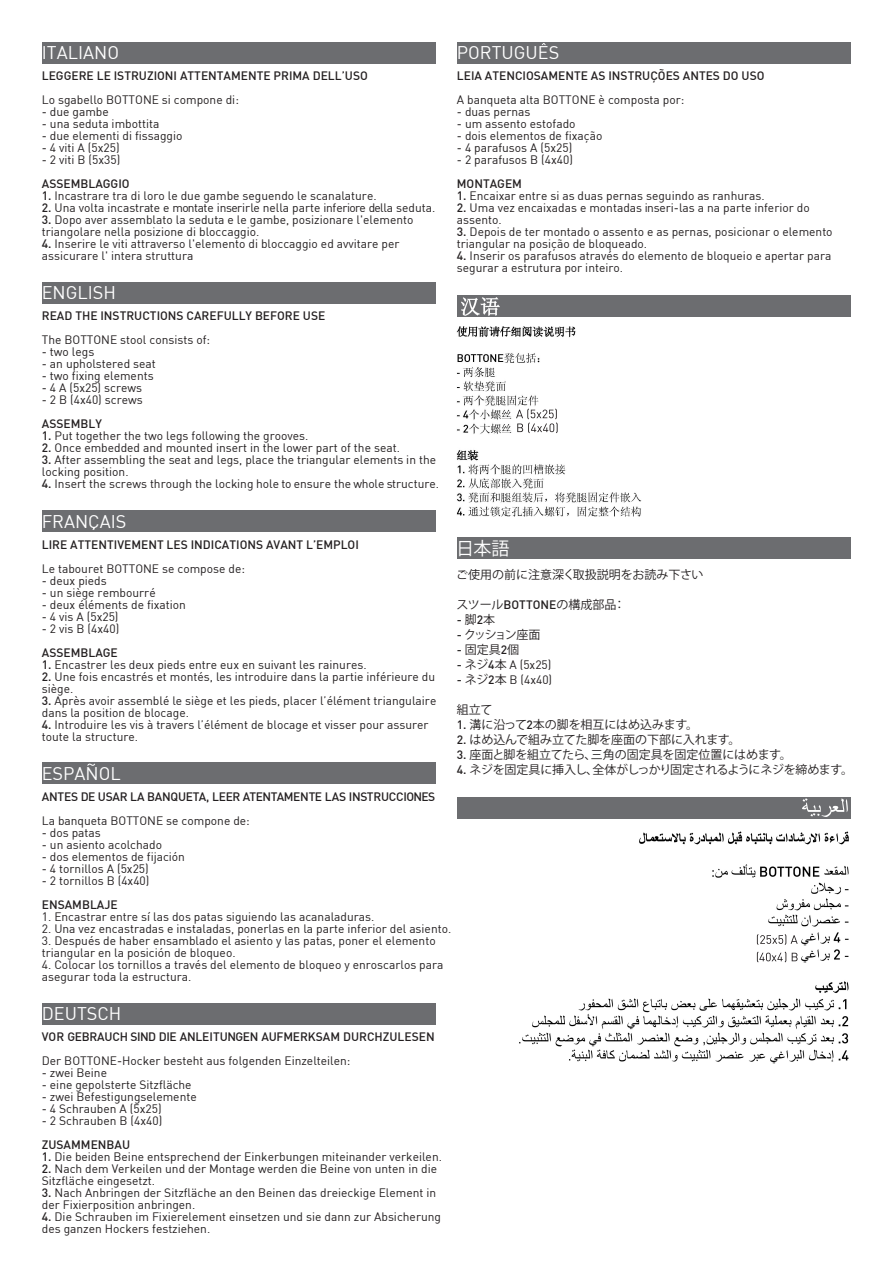
<style>
.page{position:relative;width:893px;height:1263px;background:#fff}
.page>*{position:absolute;margin:0;border:0;box-sizing:border-box;transform-origin:0 0}
.t1{font:18px "DIN";color:#fff}
.t2{font:18px "Koz Go Pro";color:#fff}
.t3{font:12px/12px "DIN";color:#231f20}
.t4{font:500 12px "DIN";color:#231f20}
.t5{font:12px "Koz Go Pro";letter-spacing:-.01em;color:#231f20}
.t6{font:500 12px "DIN";letter-spacing:-.02em;color:#231f20}
.t7{font:12px "Koz Go Pro";letter-spacing:-.03em;color:#231f20}
.t8{font:12px "Koz Go Pro";letter-spacing:-.135em;color:#231f20}
.s1{font-weight:500}
.s2{font-family:"DIN";font-weight:500}
.s3{font-family:"Koz Go Pro";font-weight:400}
.s4{font-family:"Koz Go Pro"}
</style>
<div class="page">
<div style="left:42px;top:42px;width:393px;height:21px;background:#6c6d70"></div>
<div style="left:42px;top:282px;width:393px;height:22px;background:#6c6d70"></div>
<div style="left:42px;top:1003px;width:393px;height:22px;background:#6c6d70"></div>
<div style="left:42px;top:511px;width:393px;height:21px;background:#6c6d70"></div>
<div style="left:42px;top:763px;width:393px;height:21px;background:#6c6d70"></div>
<svg style="left:87px;top:763px;width:8px;height:3px"></svg>
<div style="left:457px;top:42px;width:393px;height:21px;background:#6c6d70"></div>
<div style="left:457px;top:296px;width:393px;height:21px;background:#6c6d70"></div>
<img style="left:457px;top:326px;width:184px;height:190px">
<div style="left:457px;top:537px;width:393px;height:22px;background:#6c6d70"></div>
<div style="left:457px;top:797px;width:393px;height:21px;background:#6c6d70"></div>
<img style="left:802px;top:798px;width:46px;height:19px">
<img style="left:519px;top:831px;width:330px;height:233px">
<svg style="left:757px;top:934px;width:41px;height:11px"></svg>
<svg style="left:792px;top:953px;width:6px;height:8px"></svg>
<img style="left:462px;top:297px;width:37px;height:18px">
<svg style="left:757px;top:951px;width:29px;height:11px"></svg>
<svg style="left:516px;top:408px;width:42px;height:25px"></svg>
<h1 class="t1" style="left:42px;top:42px;width:79px">ITALIANO</h1>
<p class="t4" style="left:42px;top:68px;width:327px">LEGGERE LE ISTRUZIONI ATTENTAMENTE PRIMA DELL’USO</p>
<p class="t3" style="left:42px;top:94px;width:199px">Lo sgabello BOTTONE si compone di:</p>
<p class="t3" style="left:42px;top:106px;width:69px">- due gambe</p>
<p class="t3" style="left:42px;top:118px;width:119px">- una seduta imbottita</p>
<p class="t3" style="left:42px;top:130px;width:142px">- due elementi di fissaggio</p>
<p class="t3" style="left:42px;top:142px;width:79px">- 4 viti A (5x25)</p>
<p class="t3" style="left:42px;top:154px;width:80px">- 2 viti B (5x35)</p>
<p class="t4" style="left:42px;top:176px;width:89px">ASSEMBLAGGIO</p>
<p class="t3" style="left:42px;top:190px;width:336px"><span class="s1">1.</span> Incastrare tra di loro le due gambe seguendo le scanalature.</p>
<p class="t3" style="left:42px;top:202px;width:395px"><span class="s1">2.</span> Una volta incastrate e montate inserirle nella parte inferiore della seduta.</p>
<p class="t3" style="left:42px;top:214px;width:373px"><span class="s1">3.</span> Dopo aver assemblato la seduta e le gambe, posizionare l'elemento triangolare nella posizione di bloccaggio.</p>
<p class="t3" style="left:42px;top:238px;width:359px"><span class="s1">4.</span> Inserire le viti attraverso l'elemento di bloccaggio ed avvitare per assicurare l' intera struttura</p>
<h1 class="t1" style="left:42px;top:282px;width:76px">ENGLISH</h1>
<p class="t4" style="left:42px;top:308px;width:285px">READ THE INSTRUCTIONS CAREFULLY BEFORE USE</p>
<p class="t3" style="left:42px;top:334px;width:170px">The BOTTONE stool consists of:</p>
<p class="t3" style="left:42px;top:346px;width:54px">- two legs</p>
<p class="t3" style="left:42px;top:358px;width:115px">- an upholstered seat</p>
<p class="t3" style="left:42px;top:370px;width:113px">- two fixing elements</p>
<p class="t3" style="left:42px;top:382px;width:102px">- 4 A (5x25) screws</p>
<p class="t3" style="left:42px;top:394px;width:102px">- 2 B (4x40) screws</p>
<p class="t4" style="left:42px;top:416px;width:62px">ASSEMBLY</p>
<p class="t3" style="left:42px;top:430px;width:268px"><span class="s1">1.</span> Put together the two legs following the grooves.</p>
<p class="t3" style="left:42px;top:442px;width:360px"><span class="s1">2.</span> Once embedded and mounted insert in the lower part of the seat.</p>
<p class="t3" style="left:42px;top:454px;width:396px"><span class="s1">3.</span> After assembling the seat and legs, place the triangular elements in the locking position.</p>
<p class="t3" style="left:42px;top:478px;width:399px"><span class="s1">4.</span> Insert the screws through the locking hole to ensure the whole structure.</p>
<h1 class="t1" style="left:457px;top:42px;width:104px">PORTUGUES</h1>
<p class="t4" style="left:457px;top:68px;width:309px">LEIA ATENCIOSAMENTE AS INSTRUÇÕES ANTES DO USO</p>
<p class="t3" style="left:457px;top:94px;width:229px">A banqueta alta BOTTONE è composta por:</p>
<p class="t3" style="left:457px;top:106px;width:75px">- duas pernas</p>
<p class="t3" style="left:457px;top:118px;width:120px">- um assento estofado</p>
<p class="t3" style="left:457px;top:130px;width:147px">- dois elementos de fixação</p>
<p class="t3" style="left:457px;top:142px;width:117px">- 4 parafusos A (5x25)</p>
<p class="t3" style="left:457px;top:154px;width:118px">- 2 parafusos B (4x40)</p>
<p class="t4" style="left:457px;top:176px;width:67px">MONTAGEM</p>
<p class="t3" style="left:457px;top:190px;width:309px"><span class="s1">1.</span> Encaixar entre si as duas pernas seguindo as ranhuras.</p>
<p class="t3" style="left:457px;top:202px;width:354px"><span class="s1">2.</span> Uma vez encaixadas e montadas inseri-las a na parte inferior do assento.</p>
<p class="t3" style="left:457px;top:226px;width:377px"><span class="s1">3.</span> Depois de ter montado o assento e as pernas, posicionar o elemento triangular na posição de bloqueado.</p>
<p class="t3" style="left:457px;top:250px;width:376px"><span class="s1">4.</span> Inserir os parafusos através do elemento de bloqueio e apertar para segurar a estrutura por inteiro.</p>
<h1 class="t1" style="left:42px;top:510px;width:86px">FRANCAIS</h1>
<p class="t4" style="left:42px;top:536px;width:319px">LIRE ATTENTIVEMENT LES INDICATIONS AVANT L’EMPLOI</p>
<p class="t3" style="left:42px;top:562px;width:205px">Le tabouret BOTTONE se compose de:</p>
<p class="t3" style="left:42px;top:574px;width:66px">- deux pieds</p>
<p class="t3" style="left:42px;top:586px;width:115px">- un siège rembourré</p>
<p class="t3" style="left:42px;top:598px;width:146px">- deux éléments de fixation</p>
<p class="t3" style="left:42px;top:610px;width:78px">- 4 vis A (5x25)</p>
<p class="t3" style="left:42px;top:622px;width:79px">- 2 vis B (4x40)</p>
<p class="t4" style="left:42px;top:644px;width:78px">ASSEMBLAGE</p>
<p class="t3" style="left:42px;top:658px;width:326px"><span class="s1">1.</span> Encastrer les deux pieds entre eux en suivant les rainures.</p>
<p class="t3" style="left:42px;top:670px;width:395px"><span class="s1">2.</span> Une fois encastrés et montés, les introduire dans la partie inférieure du siège.</p>
<p class="t3" style="left:42px;top:694px;width:396px"><span class="s1">3.</span> Après avoir assemblé le siège et les pieds, placer l’élément triangulaire dans la position de blocage.</p>
<p class="t3" style="left:42px;top:718px;width:388px"><span class="s1">4.</span> Introduire les vis à travers l’élément de blocage et visser pour assurer toute la structure.</p>
<h1 class="t1" style="left:42px;top:762px;width:80px">ESPANOL</h1>
<p class="t6" style="left:42px;top:789px;width:395px">ANTES DE USAR LA BANQUETA, LEER ATENTAMENTE LAS INSTRUCCIONES</p>
<p class="t3" style="left:42px;top:814px;width:209px">La banqueta BOTTONE se compone de:</p>
<p class="t3" style="left:42px;top:826px;width:61px">- dos patas</p>
<p class="t3" style="left:42px;top:838px;width:122px">- un asiento acolchado</p>
<p class="t3" style="left:42px;top:850px;width:145px">- dos elementos de fijación</p>
<p class="t3" style="left:42px;top:862px;width:108px">- 4 tornillos A (5x25)</p>
<p class="t3" style="left:42px;top:874px;width:109px">- 2 tornillos B (4x40)</p>
<p class="t4" style="left:42px;top:897px;width:77px">ENSAMBLAJE</p>
<p class="t3" style="left:42px;top:910px;width:334px">1. Encastrar entre sí las dos patas siguiendo las acanaladuras.</p>
<p class="t3" style="left:42px;top:922px;width:411px">2. Una vez encastradas e instaladas, ponerlas en la parte inferior del asiento.</p>
<p class="t3" style="left:42px;top:934px;width:395px">3. Después de haber ensamblado el asiento y las patas, poner el elemento triangular en la posición de bloqueo.</p>
<p class="t3" style="left:42px;top:958px;width:403px">4. Colocar los tornillos a través del elemento de bloqueo y enroscarlos para asegurar toda la estructura.</p>
<h1 class="t2" style="left:456px;top:537px;width:55px">日本語</h1>
<p class="t5" style="left:456px;top:567px;width:249px">ご使用の前に注意深く取扱説明をお読み下さい</p>
<p class="t5" style="left:456px;top:597px;width:170px">スツール<span class="s2">BOTTONE</span>の構成部品：</p>
<p class="t4" style="left:457px;top:612px;width:40px">- <span class="s3">脚</span>2<span class="s3">本</span></p>
<p class="t8" style="left:457px;top:627px;width:85px"><span class="s2">-</span> クッション座面</p>
<p class="t5" style="left:457px;top:642px;width:64px"><span class="s2">-</span> 固定具<span class="s2">2</span>個</p>
<p class="t3" style="left:457px;top:658px;width:96px"><span class="s1">-</span> <span class="s4">ネジ</span><span class="s1">4</span><span class="s4">本</span> A (5x25)</p>
<p class="t3" style="left:457px;top:673px;width:97px"><span class="s1">-</span> <span class="s4">ネジ</span><span class="s1">2</span><span class="s4">本</span> B (4x40)</p>
<p class="t5" style="left:457px;top:702px;width:37px">組立て</p>
<p class="t5" style="left:457px;top:717px;width:243px"><span class="s2">1.</span> 溝に沿って<span class="s2">2</span>本の脚を相互にはめ込みます。</p>
<p class="t5" style="left:457px;top:732px;width:285px"><span class="s2">2.</span> はめ込んで組み立てた脚を座面の下部に入れます。</p>
<p class="t5" style="left:457px;top:747px;width:337px"><span class="s2">3.</span> 座面と脚を組立てたら、三角の固定具を固定位置にはめます。</p>
<p class="t7" style="left:457px;top:762px;width:398px"><span class="s2">4.</span> ネジを固定具に挿入し、全体がしっかり固定されるようにネジを締めます。</p>
<h1 class="t1" style="left:42px;top:1003px;width:81px">DEUTSCH</h1>
<p class="t4" style="left:42px;top:1029px;width:394px">VOR GEBRAUCH SIND DIE ANLEITUNGEN AUFMERKSAM DURCHZULESEN</p>
<p class="t3" style="left:42px;top:1055px;width:310px">Der BOTTONE-Hocker besteht aus folgenden Einzelteilen:</p>
<p class="t3" style="left:42px;top:1067px;width:67px">- zwei Beine</p>
<p class="t3" style="left:42px;top:1079px;width:151px">- eine gepolsterte Sitzfläche</p>
<p class="t3" style="left:42px;top:1091px;width:156px">- zwei Befestigungselemente</p>
<p class="t3" style="left:42px;top:1103px;width:121px">- 4 Schrauben A (5x25)</p>
<p class="t3" style="left:42px;top:1115px;width:122px">- 2 Schrauben B (4x40)</p>
<p class="t4" style="left:42px;top:1137px;width:90px">ZUSAMMENBAU</p>
<p class="t3" style="left:42px;top:1151px;width:402px"><span class="s1">1.</span> Die beiden Beine entsprechend der Einkerbungen miteinander verkeilen.</p>
<p class="t3" style="left:42px;top:1163px;width:397px"><span class="s1">2.</span> Nach dem Verkeilen und der Montage werden die Beine von unten in die<br>Sitzfläche eingesetzt.</p>
<p class="t3" style="left:42px;top:1187px;width:396px"><span class="s1">3.</span> Nach Anbringen der Sitzfläche an den Beinen das dreieckige Element in der Fixierposition anbringen.</p>
<p class="t3" style="left:42px;top:1211px;width:401px"><span class="s1">4.</span> Die Schrauben im Fixierelement einsetzen und sie dann zur Absicherung des ganzen Hockers festziehen.</p>
</div>
